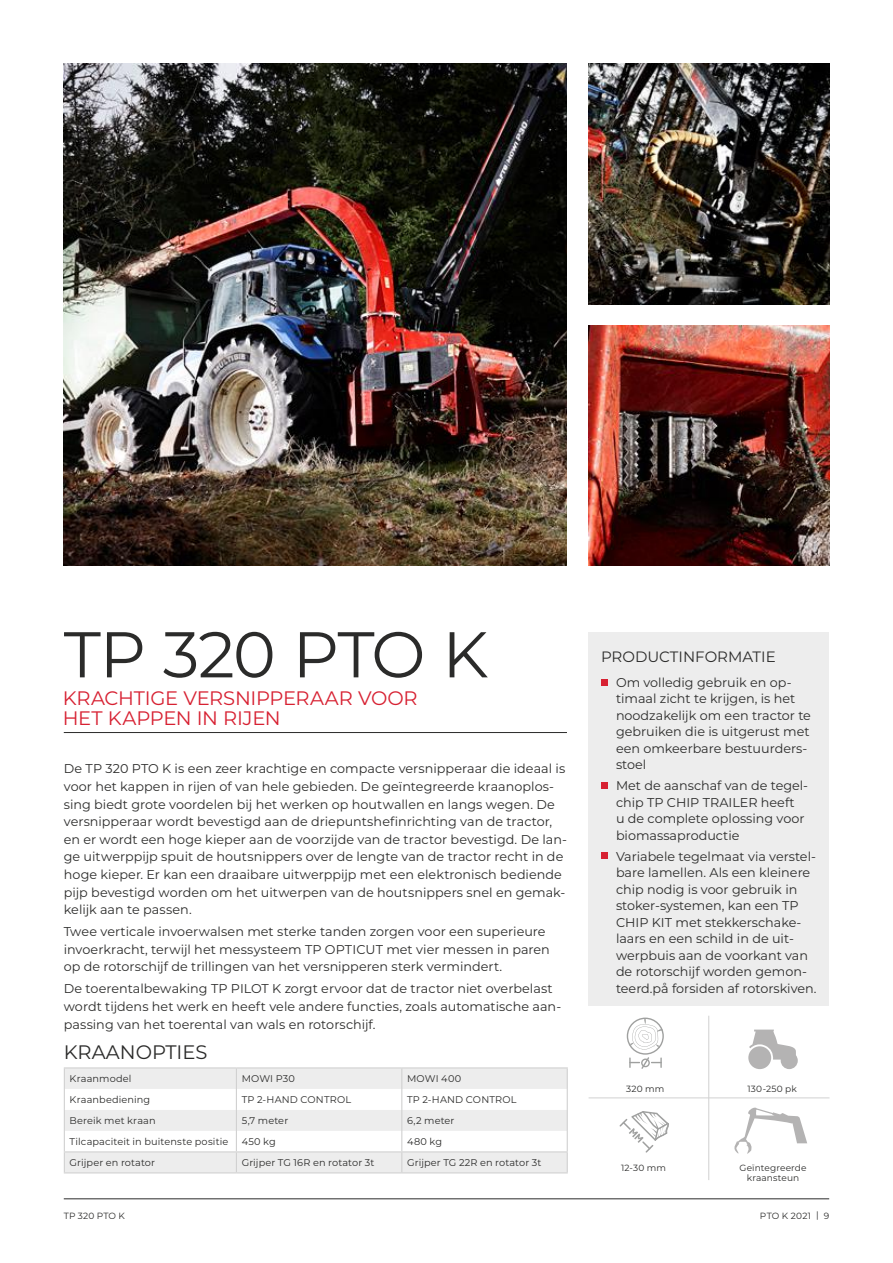
<style>
.page{position:relative;width:893px;height:1263px;background:#fff}
.page>*{position:absolute;margin:0;border:0;box-sizing:border-box;transform-origin:0 0}
.t1{font:64.5px "Montserrat";letter-spacing:-.02em;color:#2b2b2a}
.t2{font:19.5px/19.5px "Montserrat";letter-spacing:-.01em;color:#d72132}
.t3{font:19.5px "Montserrat";color:#2b2b2a}
.t4{font:15px "Montserrat";color:#2b2b2a}
.t5{font:12.75px/16.5px "Montserrat";color:#2b2b2a}
.t6{font:9.75px "Montserrat";letter-spacing:.01em;color:#2b2b2a}
.t7{font:9px/10.5px "Montserrat";letter-spacing:.02em;color:#2b2b2a;text-align:center}
</style>
<div class="page">
<img style="left:589px;top:64px;width:240px;height:240px">
<img style="left:64px;top:64px;width:503px;height:502px">
<img style="left:589px;top:325px;width:240px;height:241px">
<hr style="left:64px;top:1198px;width:765px;height:1px;background:#2b2b2a">
<hr style="left:64px;top:732px;width:503px;height:1px;background:#2b2b2a">
<div style="left:588px;top:632px;width:241px;height:373px;background:#ededed"></div>
<svg style="left:601px;top:679px;width:6px;height:6px"></svg>
<div style="left:601px;top:782px;width:6px;height:7px;background:#d72132"></div>
<svg style="left:601px;top:853px;width:6px;height:6px"></svg>
<svg style="left:620px;top:1111px;width:49px;height:41px"></svg>
<svg style="left:627px;top:1017px;width:37px;height:52px"></svg>
<svg style="left:749px;top:1029px;width:49px;height:40px"></svg>
<hr style="left:589px;top:1097px;width:240px;height:1px;background:#d1d1d1">
<hr style="left:708px;top:1016px;width:1px;height:164px;background:#d1d1d1">
<svg style="left:734px;top:1107px;width:73px;height:47px"></svg>
<hr style="left:64px;top:1067px;width:172px;height:1px;background:#d1d1d1">
<hr style="left:236px;top:1067px;width:166px;height:1px;background:#d1d1d1">
<hr style="left:402px;top:1067px;width:166px;height:1px;background:#d1d1d1">
<svg style="left:64px;top:1068px;width:504px;height:104px"></svg>
<hr style="left:64px;top:1172px;width:172px;height:1px;background:#d1d1d1">
<hr style="left:236px;top:1172px;width:166px;height:1px;background:#d1d1d1">
<hr style="left:402px;top:1172px;width:166px;height:1px;background:#d1d1d1">
<h1 class="t1" style="left:64px;top:610px;width:426px">TP 320 PTO K</h1>
<h2 class="t2" style="left:63px;top:688px;width:356px">KRACHTIGE VERSNIPPERAAR VOOR<br>HET KAPPEN IN RIJEN</h2>
<p class="t5" style="left:64px;top:759px;width:505px;line-height:17.5px">De TP 320 PTO K is een zeer krachtige en compacte versnipperaar die ideaal is voor het kappen in rijen of van hele gebieden. De geïntegreerde kraanoplos&shy;sing biedt grote voordelen bij het werken op houtwallen en langs wegen. De versnipperaar wordt bevestigd aan de driepuntshefinrichting van de tractor, en er wordt een hoge kieper aan de voorzijde van de tractor bevestigd. De lan&shy;ge uitwerppijp spuit de houtsnippers over de lengte van de tractor recht in de hoge kieper. Er kan een draaibare uitwerppijp met een elektronisch bediende pijp bevestigd worden om het uitwerpen van de houtsnippers snel en gemak&shy;kelijk aan te passen.</p>
<p class="t5" style="left:64px;top:922px;width:488px;line-height:17.5px">Twee verticale invoerwalsen met sterke tanden zorgen voor een superieure invoerkracht, terwijl het messysteem TP OPTICUT met vier messen in paren op de rotorschijf de trillingen van het versnipperen sterk vermindert.</p>
<p class="t5" style="left:64px;top:979px;width:499px;line-height:17.5px">De toerentalbewaking TP PILOT K zorgt ervoor dat de tractor niet overbelast wordt tijdens het werk en heeft vele andere functies, zoals automatische aan&shy;passing van het toerental van wals en rotorschijf.</p>
<h2 class="t3" style="left:64px;top:1038px;width:145px">KRAANOPTIES</h2>
<p class="t6" style="left:70px;top:1072px;width:63px">Kraanmodel</p>
<p class="t6" style="left:242px;top:1072px;width:55px">MOWI P30</p>
<p class="t6" style="left:407px;top:1072px;width:56px">MOWI 400</p>
<p class="t6" style="left:70px;top:1093px;width:82px">Kraanbediening</p>
<p class="t6" style="left:242px;top:1093px;width:111px">TP 2-HAND CONTROL</p>
<p class="t6" style="left:407px;top:1093px;width:111px">TP 2-HAND CONTROL</p>
<p class="t6" style="left:70px;top:1114px;width:87px">Bereik met kraan</p>
<p class="t6" style="left:242px;top:1114px;width:48px">5,7 meter</p>
<p class="t6" style="left:407px;top:1114px;width:49px">6,2 meter</p>
<p class="t6" style="left:70px;top:1135px;width:160px">Tilcapaciteit in buitenste positie</p>
<p class="t6" style="left:242px;top:1135px;width:36px">450 kg</p>
<p class="t6" style="left:407px;top:1135px;width:36px">480 kg</p>
<p class="t6" style="left:70px;top:1156px;width:87px">Grijper en rotator</p>
<p class="t6" style="left:242px;top:1156px;width:134px">Grijper TG 16R en rotator 3t</p>
<p class="t6" style="left:407px;top:1156px;width:136px">Grijper TG 22R en rotator 3t</p>
<p class="t4" style="left:601px;top:646px;width:176px">PRODUCTINFORMATIE</p>
<p class="t5" style="left:616px;top:674px;width:197px">Om volledig gebruik en op&shy;timaal zicht te krijgen, is het noodzakelijk om een tractor te gebruiken die is uitgerust met een omkeerbare bestuurders&shy;stoel</p>
<p class="t5" style="left:616px;top:777px;width:194px">Met de aanschaf van de tegel&shy;chip TP CHIP TRAILER heeft<br>u de complete oplossing voor biomassaproductie</p>
<p class="t5" style="left:616px;top:847px;width:202px">Variabele tegelmaat via verstel&shy;bare lamellen. Als een kleinere chip nodig is voor gebruik in stoker-systemen, kan een TP<br>CHIP KIT met stekkerschake&shy;laars en een schild in de uit&shy;werpbuis aan de voorkant van de rotorschijf worden gemon&shy;teerd.på forsiden af rotorskiven.</p>
<p class="t7" style="left:626px;top:1083px;width:40px">320 mm</p>
<p class="t7" style="left:621px;top:1162px;width:46px">12-30 mm</p>
<p class="t7" style="left:747px;top:1083px;width:51px">130-250 pk</p>
<p class="t7" style="left:740px;top:1162px;width:69px">Geïntegreerde kraansteun</p>
<p class="t7" style="left:64px;top:1210px;width:63px">TP 320 PTO K</p>
<p class="t7" style="left:760px;top:1210px;width:71px">PTO K 2021 | 9</p>
</div>
